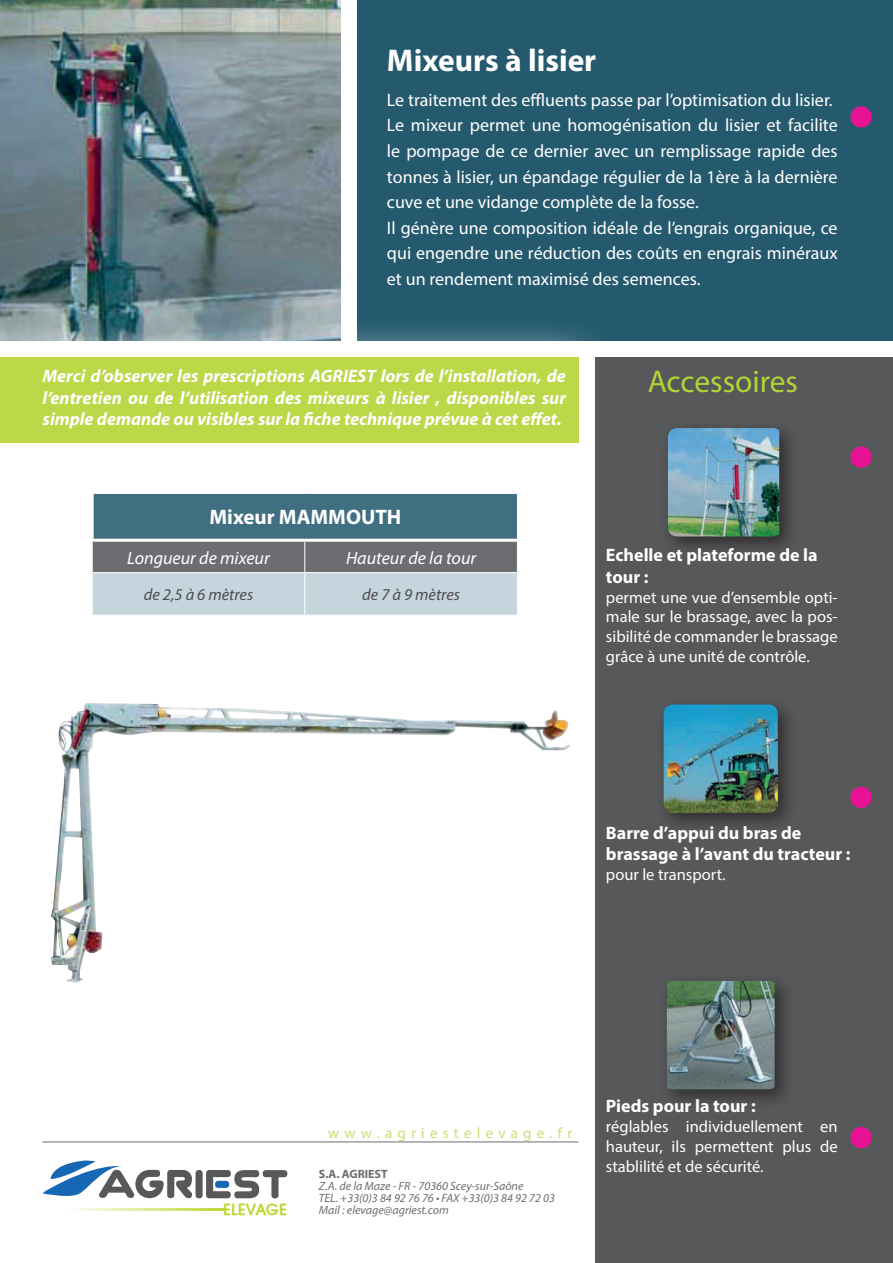
<style>
.page{position:relative;width:893px;height:1263px;background:#fff}
.page>*{position:absolute;margin:0;border:0;box-sizing:border-box;transform-origin:0 0}
.t1{font:700 31.5px "Myriad Pro";color:#fff}
.t2{font:31.5px "Myriad Pro";color:#b5d334}
.t3{font:700 21px "Myriad Pro";color:#fff}
.t4{font:18px/25.5px "Myriad Pro";color:#fff}
.t5{font:italic 700 18px/21.6px "Myriad Pro";color:#fff;text-align:justify}
.t6{font:700 18px/21.6px "Myriad Pro";color:#fff}
.t7{font:italic 18px "Myriad Pro";color:#fff}
.t8{font:17.1px "Avant Garde ITCTT Demi";color:#bed630}
.t9{font:16.5px/19.8px "Myriad Pro";color:#fff;text-align:justify}
.t10{font:italic 16.5px "Myriad Pro";color:#4b4c4d}
.t11{font:15px "Myriad Pro";letter-spacing:.35em;color:#cadd72}
.t12{font:italic 12px/12px "Myriad Pro";color:#6c6d70}
.t13{font:700 12px "Myriad Pro";color:#6c6d70}
</style>
<div class="page">
<img style="left:0;top:0;width:340px;height:318px">
<div style="left:357px;top:0;width:536px;height:340px;background:#255a6e"></div>
<svg style="left:0;top:318px;width:618px;height:125px"></svg>
<div style="left:0;top:357px;width:578px;height:85px;background:#bcd748"></div>
<div style="left:595px;top:357px;width:298px;height:906px;background:#57585a"></div>
<div style="left:195px;top:1170px;width:8px;height:28px;background:#57585a;border-radius:4px"></div>
<svg style="left:43px;top:1160px;width:149px;height:39px"></svg>
<svg style="left:206px;top:1170px;width:81px;height:28px"></svg>
<div style="left:215px;top:1181px;width:14px;height:7px;background:#1768b4;border-radius:4px"></div>
<svg style="left:74px;top:1208px;width:152px;height:2px"></svg>
<hr style="left:43px;top:1142px;width:535px;height:1px;background:#6c6d70">
<div style="left:92px;top:493px;width:425px;height:47px;background:#416f82"></div>
<svg style="left:93px;top:542px;width:424px;height:73px;background:#a0a9b0"></svg>
<hr style="left:91px;top:493px;width:214px;height:1px;background:#fff">
<hr style="left:305px;top:493px;width:213px;height:1px;background:#fff">
<hr style="left:304px;top:542px;width:1px;height:30px;background:#fff">
<hr style="left:92px;top:572px;width:213px;height:1px;background:#fff">
<hr style="left:305px;top:572px;width:213px;height:1px;background:#fff">
<hr style="left:304px;top:573px;width:1px;height:42px;background:#fff">
<hr style="left:91px;top:494px;width:3px;height:45px;background:#fff">
<hr style="left:91px;top:539px;width:214px;height:3px;background:#fff">
<hr style="left:305px;top:539px;width:212px;height:3px;background:#fff">
<div style="left:660px;top:420px;width:139px;height:137px;background:#231f20;opacity:.75"></div>
<img style="left:668px;top:428px;width:111px;height:108px">
<div style="left:655px;top:696px;width:143px;height:137px;background:#231f20;opacity:.75"></div>
<img style="left:664px;top:704px;width:114px;height:109px">
<div style="left:659px;top:972px;width:136px;height:138px;background:#231f20;opacity:.75"></div>
<img style="left:667px;top:981px;width:108px;height:108px">
<img style="left:51px;top:703px;width:519px;height:280px">
<div style="left:850px;top:106px;width:22px;height:22px;background:#e71294;border-radius:50%"></div>
<div style="left:850px;top:446px;width:22px;height:22px;background:#e71294;border-radius:50%"></div>
<div style="left:850px;top:787px;width:22px;height:21px;background:#e71294;border-radius:50%"></div>
<div style="left:850px;top:1127px;width:22px;height:21px;background:#e71294;border-radius:50%"></div>
<h1 class="t1" style="left:387px;top:40px;width:211px">Mixeurs à lisier</h1>
<p class="t4" style="left:387px;top:87px;width:452px">Le traitement des effluents passe par l’optimisation du lisier.<br>Le mixeur permet une homogénisation du lisier et facilite le pompage de ce dernier avec un remplissage rapide des tonnes à lisier, un épandage régulier de la 1ère à la dernière cuve et une vidange complète de la fosse.<br>Il génère une composition idéale de l’engrais organique, ce qui engendre une réduction des coûts en engrais minéraux et un rendement maximisé des semences.</p>
<p class="t5" style="left:43px;top:365px;width:525px">Merci d’observer les prescriptions AGRIEST lors de l’installation, de l’entretien ou de l’utilisation des mixeurs à lisier , disponibles sur simple demande ou visibles sur la fiche technique prévue à cet effet.</p>
<p class="t3" style="left:209px;top:503px;width:194px">Mixeur MAMMOUTH</p>
<p class="t7" style="left:127px;top:547px;width:144px">Longueur de mixeur</p>
<p class="t7" style="left:346px;top:547px;width:132px">Hauteur de la tour</p>
<p class="t10" style="left:144px;top:584px;width:111px">de 2,5 à 6 mètres</p>
<p class="t10" style="left:362px;top:584px;width:99px">de 7 à 9 mètres</p>
<h1 class="t2" style="left:648px;top:362px;width:152px">Accessoires</h1>
<p class="t6" style="left:606px;top:544px;width:213px">Echelle et plateforme de la tour :</p>
<p class="t9" style="left:606px;top:587px;width:233px">permet une vue d’ensemble opti&shy;male sur le brassage, avec la pos&shy;sibilité de commander le brassage grâce à une unité de contrôle.</p>
<p class="t6" style="left:606px;top:821px;width:246px">Barre d’appui du bras de brassage à l’avant du tracteur :</p>
<p class="t9" style="left:606px;top:864px;width:121px">pour le transport.</p>
<p class="t8" style="left:223px;top:1199px;width:65px">ELEVAGE</p>
<p class="t11" style="left:328px;top:1124px;width:246px">www.agriestelevage.fr</p>
<p class="t13" style="left:319px;top:1166px;width:70px">S.A. AGRIEST</p>
<p class="t12" style="left:319px;top:1180px;width:238px">Z.A. de la Maze - FR - 70360 Scey-sur-Saône<br>TEL. +33(0)3 84 92 76 76 • FAX +33(0)3 84 92 72 03<br>Mail : elevage@agriest.com</p>
<p class="t6" style="left:606px;top:1095px;width:151px">Pieds pour la tour :</p>
<p class="t9" style="left:606px;top:1116px;width:233px">réglables individuellement en hauteur, ils permettent plus de stablilité et de sécurité.</p>
</div>
